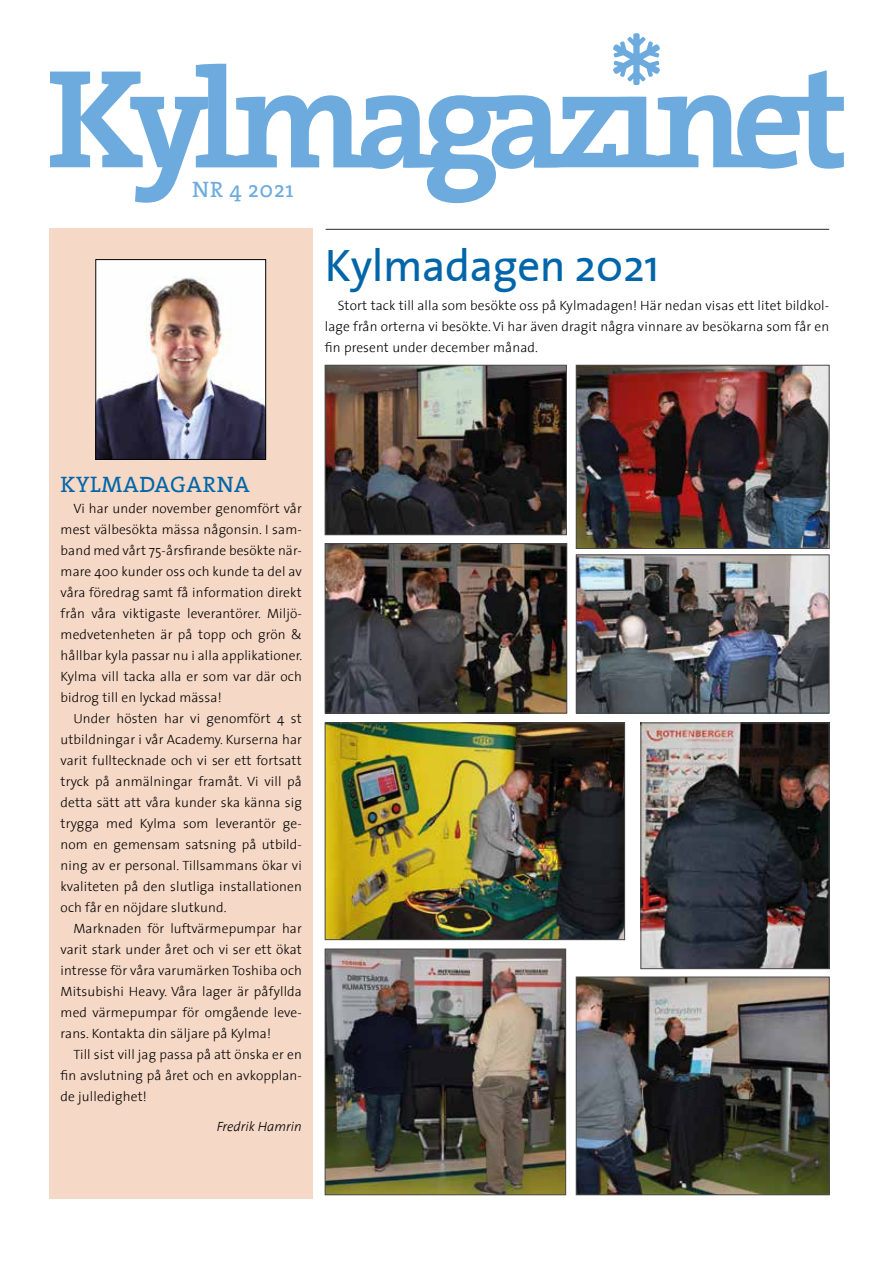
<style>
.page{position:relative;width:893px;height:1263px;background:#fff}
.page>*{position:absolute;margin:0;border:0;box-sizing:border-box;transform-origin:0 0}
.t1{font:45px "The Sans Plain";letter-spacing:-.01em;color:#0066a9}
.t2{font:22.5px "The Serif";letter-spacing:.03em;color:#0066a9}
.t3{font:22.5px "The Serif";letter-spacing:.03em;color:#6dabde}
.t4{font:300 13.5px/21px "The Sans";letter-spacing:.01em;color:#000;text-align:justify}
.t5{font:italic 300 13.5px "The Sans";color:#000}
</style>
<div class="page">
<div style="left:49px;top:228px;width:264px;height:971px;background:#f6d8c6"></div>
<hr style="left:326px;top:229px;width:503px;height:1px;background:#282827">
<svg style="left:196px;top:64px;width:648px;height:139px"></svg>
<svg style="left:611px;top:33px;width:50px;height:53px"></svg>
<svg style="left:50px;top:72px;width:158px;height:131px"></svg>
<img style="left:98px;top:261px;width:166px;height:197px">
<div style="left:96px;top:259px;width:170px;height:201px;border:1px solid #000"></div>
<img style="left:578px;top:367px;width:249px;height:180px">
<div style="left:576px;top:365px;width:253px;height:184px;border:1px solid #4a4a49"></div>
<img style="left:578px;top:557px;width:249px;height:154px">
<div style="left:576px;top:555px;width:253px;height:158px;border:1px solid #4a4a49"></div>
<img style="left:327px;top:951px;width:237px;height:242px">
<div style="left:325px;top:949px;width:241px;height:246px;border:1px solid #4a4a49"></div>
<img style="left:327px;top:725px;width:296px;height:213px">
<div style="left:325px;top:723px;width:300px;height:217px;border:1px solid #4a4a49"></div>
<img style="left:643px;top:725px;width:184px;height:242px">
<div style="left:641px;top:723px;width:188px;height:246px;border:1px solid #4a4a49"></div>
<img style="left:327px;top:367px;width:238px;height:166px">
<div style="left:325px;top:365px;width:242px;height:170px;border:1px solid #4a4a49"></div>
<img style="left:578px;top:979px;width:249px;height:214px">
<div style="left:576px;top:977px;width:253px;height:218px;border:1px solid #4a4a49"></div>
<img style="left:327px;top:545px;width:238px;height:166px">
<div style="left:325px;top:543px;width:242px;height:170px;border:1px solid #4a4a49"></div>
<h2 class="t3" style="left:192px;top:171px;width:103px">NR 4 2021</h2>
<h1 class="t1" style="left:325px;top:228px;width:336px">Kylmadagen 2021</h1>
<p class="t4" style="left:325px;top:294px;width:506px;text-indent:13px">Stort tack till alla som besökte oss på Kylmadagen! Här nedan visas ett litet bildkol&shy;lage från orterna vi besökte. Vi har även dragit några vinnare av besökarna som får en fin present under december månad.</p>
<h2 class="t2" style="left:61px;top:466px;width:191px">KYLMADAGARNA</h2>
<p class="t4" style="left:61px;top:498px;width:243px;text-indent:13px">Vi har under november genomfört vår mest välbesökta mässa någonsin. I sam&shy;band med vårt 75-årsfirande besökte när&shy;mare 400 kunder oss och kunde ta del av våra föredrag samt få information direkt från våra viktigaste leverantörer. Miljö&shy;medvetenheten är på topp och grön &amp; hållbar kyla passar nu i alla applikationer.<br>Kylma vill tacka alla er som var där och bidrog till en lyckad mässa!</p>
<p class="t4" style="left:61px;top:708px;width:243px;text-indent:13px">Under hösten har vi genomfört 4 st utbildningar i vår Academy. Kurserna har varit fulltecknade och vi ser ett fortsatt tryck på anmälningar framåt. Vi vill på detta sätt att våra kunder ska känna sig trygga med Kylma som leverantör ge&shy;nom en gemensam satsning på utbild&shy;ning av er personal. Tillsammans ökar vi kvaliteten på den slutliga installationen och får en nöjdare slutkund.</p>
<p class="t4" style="left:61px;top:918px;width:243px;text-indent:13px">Marknaden för luftvärmepumpar har varit stark under året och vi ser ett ökat intresse för våra varumärken Toshiba och Mitsubishi Heavy. Våra lager är påfyllda med värmepumpar för omgående leve&shy;rans. Kontakta din säljare på Kylma!</p>
<p class="t4" style="left:61px;top:1044px;width:243px;text-indent:13px">Till sist vill jag passa på att önska er en fin avslutning på året och en avkopplan&shy;de julledighet!</p>
<p class="t5" style="left:217px;top:1115px;width:87px">Fredrik Hamrin</p>
</div>
